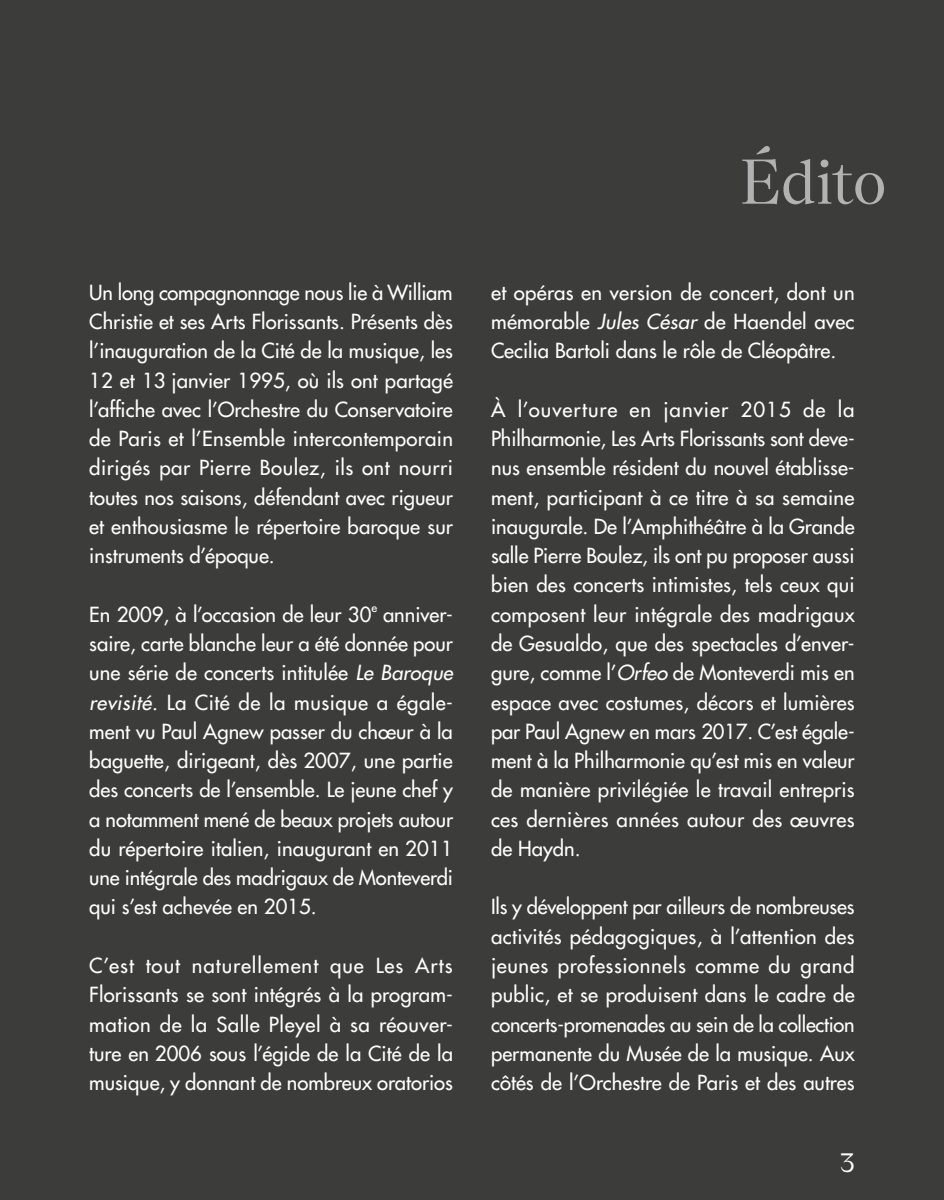
<style>
.page{position:relative;width:944px;height:1200px;background:#fff}
.page>*{position:absolute;margin:0;border:0;box-sizing:border-box;transform-origin:0 0}
.RUBRIQUE{font:63px "Nantes";letter-spacing:-.015em;color:#b3b2b2}
.t1{font:27px "Nantes";color:#fff}
._05_01_TEXTE_le_saviez_vous{font:500 20.25px/29.2px "Futura LTW1 G";color:#fff;text-align:justify}
._05_01_TEXTE_le_saviez_vous-2{font:500 11.7px "Futura LTW1 G";color:#fff}
.s1{font-style:italic}
</style>
<div class="page">
<div style="left:1px;top:0;width:943px;height:1199px;background:#3c3c3b"></div>
<p class="_05_01_TEXTE_le_saviez_vous" style="left:89px;top:275px;width:365px">Un long compagnonnage nous lie à William Christie et ses Arts Florissants. Présents dès l’inauguration de la Cité de la musique, les 12 et 13 janvier 1995, où ils ont partagé l’affiche avec l’Orchestre du Conservatoire de Paris et l’Ensemble intercontemporain dirigés par Pierre Boulez, ils ont nourri toutes nos saisons, défendant avec rigueur et enthousiasme le répertoire baroque sur instruments d’époque.</p>
<p class="_05_01_TEXTE_le_saviez_vous" style="left:89px;top:597px;width:284px">En 2009, à l’occasion de leur 30</p>
<p class="_05_01_TEXTE_le_saviez_vous-2" style="left:371px;top:597px;width:7px">e</p>
<p class="_05_01_TEXTE_le_saviez_vous" style="left:89px;top:597px;width:365px;text-indent:294px">anniver&shy;saire, carte blanche leur a été donnée pour une série de concerts intitulée <span class="s1">Le Baroque revisité</span>. La Cité de la musique a égale&shy;ment vu Paul Agnew passer du chœur à la baguette, dirigeant, dès 2007, une partie des concerts de l’ensemble. Le jeune chef y a notamment mené de beaux projets autour du répertoire italien, inaugurant en 2011 une intégrale des madrigaux de Monteverdi qui s’est achevée en 2015.</p>
<p class="_05_01_TEXTE_le_saviez_vous" style="left:89px;top:948px;width:365px">C’est tout naturellement que Les Arts Florissants se sont intégrés à la program&shy;mation de la Salle Pleyel à sa réouver&shy;ture en 2006 sous l’égide de la Cité de la musique, y donnant de nombreux oratorios</p>
<p class="RUBRIQUE" style="left:741px;top:137px;width:147px">Édito</p>
<p class="_05_01_TEXTE_le_saviez_vous" style="left:491px;top:275px;width:365px">et opéras en version de concert, dont un mémorable <span class="s1">Jules César</span> de Haendel avec Cecilia Bartoli dans le rôle de Cléopâtre.</p>
<p class="_05_01_TEXTE_le_saviez_vous" style="left:491px;top:392px;width:365px">À l’ouverture en janvier 2015 de la Philharmonie, Les Arts Florissants sont deve&shy;nus ensemble résident du nouvel établisse&shy;ment, participant à ce titre à sa semaine inaugurale. De l’Amphithéâtre à la Grande salle Pierre Boulez, ils ont pu proposer aussi bien des concerts intimistes, tels ceux qui composent leur intégrale des madrigaux de Gesualdo, que des spectacles d’enver&shy;gure, comme l’<span class="s1">Orfeo</span> de Monteverdi mis en espace avec costumes, décors et lumières par Paul Agnew en mars 2017. C’est égale&shy;ment à la Philharmonie qu’est mis en valeur de manière privilégiée le travail entrepris ces dernières années autour des œuvres de Haydn.</p>
<p class="_05_01_TEXTE_le_saviez_vous" style="left:491px;top:890px;width:365px">Ils y développent par ailleurs de nombreuses activités pédagogiques, à l’attention des jeunes professionnels comme du grand public, et se produisent dans le cadre de concerts-promenades au sein de la collection permanente du Musée de la musique. Aux côtés de l’Orchestre de Paris et des autres</p>
<h2 class="t1" style="left:840px;top:1142px;width:16px">3</h2>
</div>
